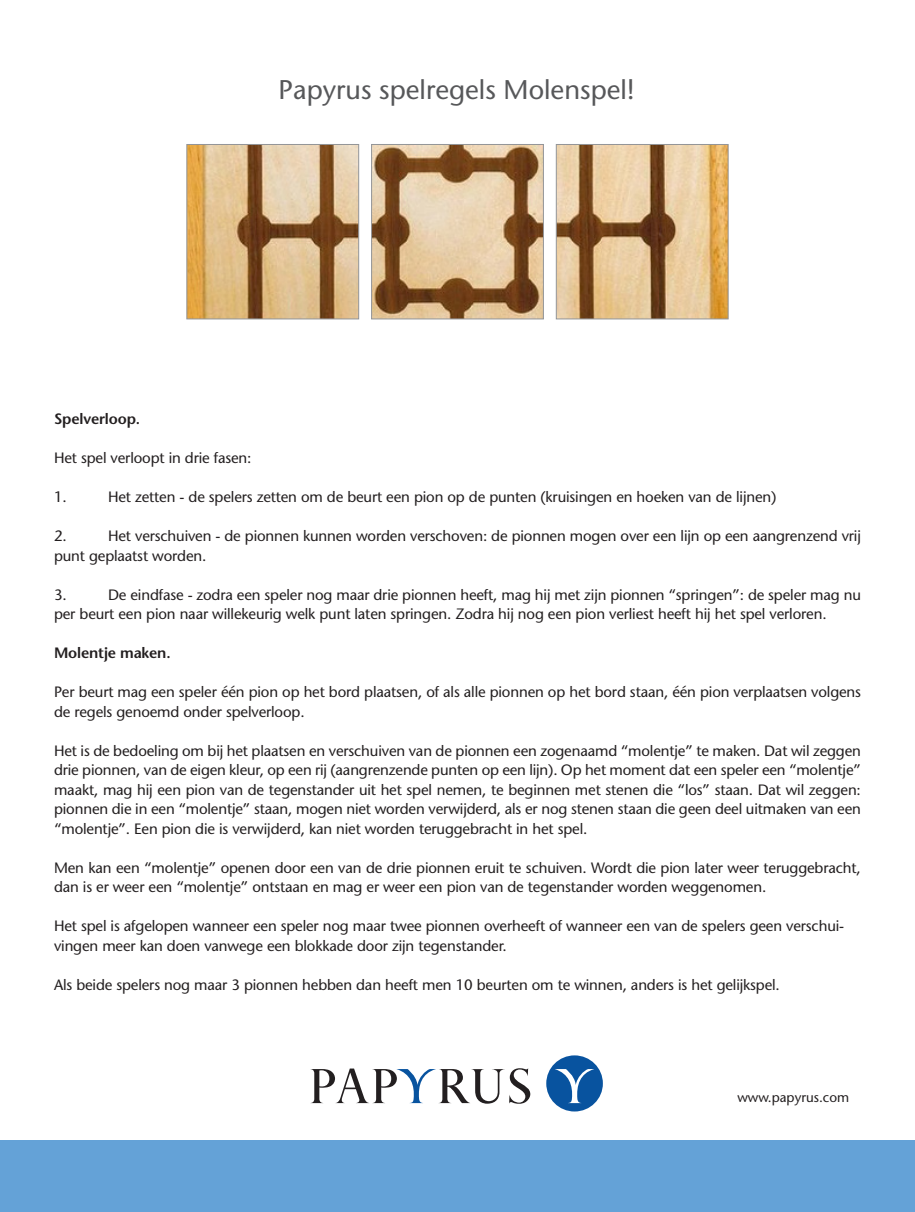
<style>
.page{position:relative;width:915px;height:1212px;background:#fff}
.page>*{position:absolute;margin:0;border:0;box-sizing:border-box;transform-origin:0 0}
.t1{font:27px "Papyrus Sans";color:#57585a}
.t2{font:15px/19.5px "Papyrus Sans";letter-spacing:-.01em;color:#231f20}
.t3{font:600 15px "Papyrus Sans";letter-spacing:-.01em;color:#231f20}
.t4{font:13.5px "Papyrus Sans";color:#231f20}
</style>
<div class="page">
<div style="left:0;top:1140px;width:914px;height:72px;background:#64a2d7"></div>
<div style="left:546px;top:1055px;width:56px;height:56px;background:#08539f;border-radius:50%"></div>
<svg style="left:310px;top:1068px;width:220px;height:36px"></svg>
<svg style="left:554px;top:1069px;width:40px;height:34px"></svg>
<svg style="left:186px;top:144px;width:542px;height:176px;background:#c6a67d"></svg>
<p class="t1" style="left:278px;top:73px;width:357px">Papyrus spelregels Molenspel!</p>
<p class="t3" style="left:54px;top:410px;width:88px">Spelverloop.</p>
<p class="t2" style="left:54px;top:448px;width:199px">Het spel verloopt in drie fasen:</p>
<p class="t2" style="left:54px;top:487px;width:14px">1.</p>
<p class="t2" style="left:108px;top:487px;width:669px">Het zetten - de spelers zetten om de beurt een pion op de punten (kruisingen en hoeken van de lijnen)</p>
<p class="t2" style="left:54px;top:526px;width:14px">2.</p>
<p class="t2" style="left:54px;top:526px;width:808px;text-indent:54px">Het verschuiven - de pionnen kunnen worden verschoven: de pionnen mogen over een lijn op een aangrenzend vrij punt geplaatst worden.</p>
<p class="t2" style="left:54px;top:585px;width:14px">3.</p>
<p class="t2" style="left:54px;top:585px;width:808px;text-indent:54px">De eindfase - zodra een speler nog maar drie pionnen heeft, mag hij met zijn pionnen “springen”: de speler mag nu per beurt een pion naar willekeurig welk punt laten springen. Zodra hij nog een pion verliest heeft hij het spel verloren.</p>
<p class="t3" style="left:54px;top:644px;width:118px">Molentje maken.</p>
<p class="t2" style="left:54px;top:682px;width:808px">Per beurt mag een speler één pion op het bord plaatsen, of als alle pionnen op het bord staan, één pion verplaatsen volgens de regels genoemd onder spelverloop.</p>
<p class="t2" style="left:54px;top:741px;width:808px;text-align:justify">Het is de bedoeling om bij het plaatsen en verschuiven van de pionnen een zogenaamd “molentje” te maken. Dat wil zeggen drie pionnen, van de eigen kleur, op een rij (aangrenzende punten op een lijn). Op het moment dat een speler een “molentje” maakt, mag hij een pion van de tegenstander uit het spel nemen, te beginnen met stenen die “los” staan. Dat wil zeggen: pionnen die in een “molentje” staan, mogen niet worden verwijderd, als er nog stenen staan die geen deel uitmaken van een “molentje”. Een pion die is verwijderd, kan niet worden teruggebracht in het spel.</p>
<p class="t2" style="left:54px;top:858px;width:808px">Men kan een “molentje” openen door een van de drie pionnen eruit te schuiven. Wordt die pion later weer teruggebracht, dan is er weer een “molentje” ontstaan en mag er weer een pion van de tegenstander worden weggenomen.</p>
<p class="t2" style="left:54px;top:916px;width:791px">Het spel is afgelopen wanneer een speler nog maar twee pionnen overheeft of wanneer een van de spelers geen verschui-</p>
<p class="t2" style="left:54px;top:936px;width:454px">vingen meer kan doen vanwege een blokkade door zijn tegenstander.</p>
<p class="t2" style="left:54px;top:975px;width:727px">Als beide spelers nog maar 3 pionnen hebben dan heeft men 10 beurten om te winnen, anders is het gelijkspel.</p>
<p class="t4" style="left:737px;top:1089px;width:113px">www.papyrus.com</p>
</div>
